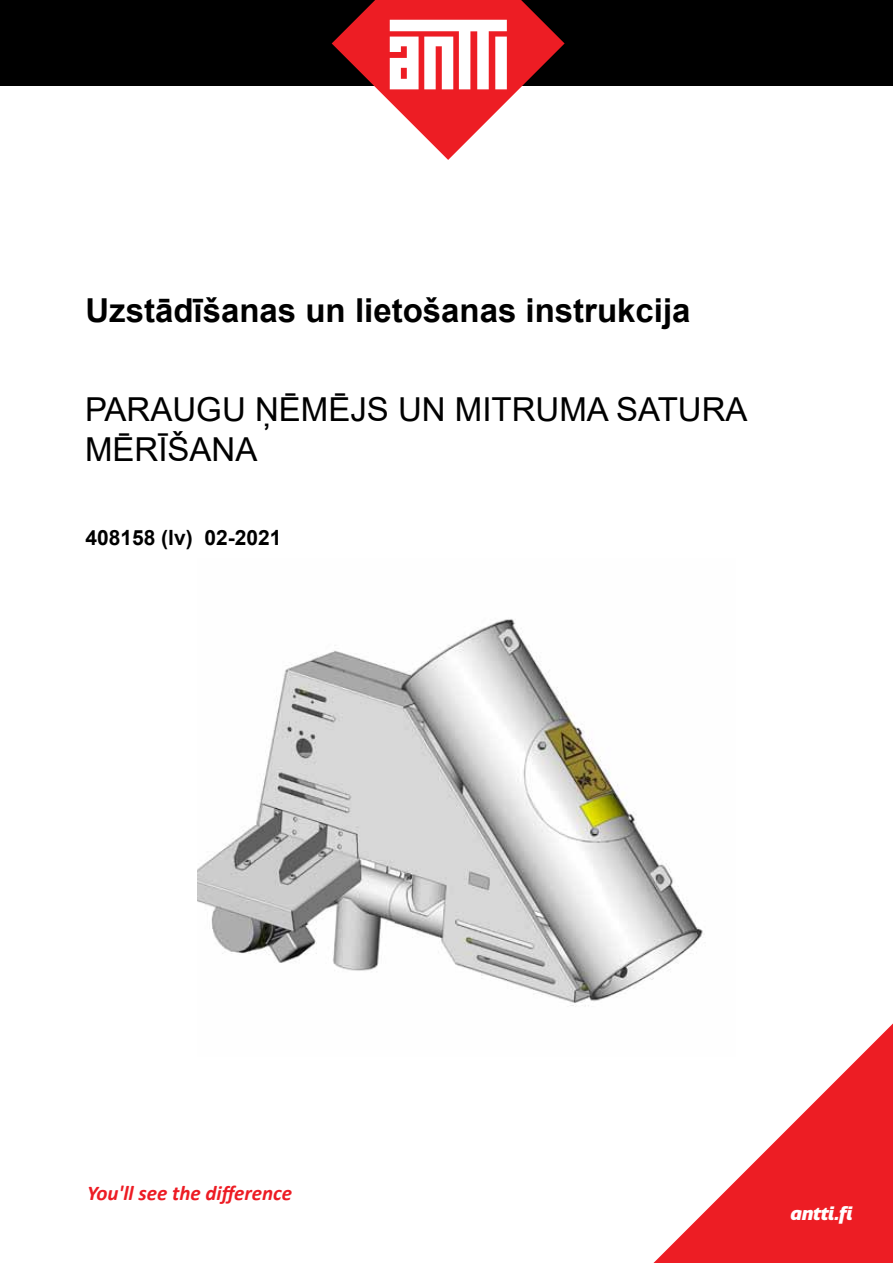
<style>
.page{position:relative;width:893px;height:1263px;background:#fff}
.page>*{position:absolute;margin:0;border:0;box-sizing:border-box;transform-origin:0 0}
.t1{font:33px/39.6px "Arial";color:#000}
.t2{font:700 33px "Arial";color:#000}
.t3{font:italic 700 21px "Calibri";color:#ed1c24}
.t4{font:700 21px "Arial";color:#000}
.t5{font:italic 900 18px "Quatro";letter-spacing:-.01em;color:#fff}
</style>
<div class="page">
<div style="left:0;top:0;width:893px;height:85px;background:#000"></div>
<svg style="left:653px;top:1023px;width:240px;height:240px;fill:#ed1d24"></svg>
<svg style="left:332px;top:0;width:233px;height:160px"></svg>
<img style="left:198px;top:619px;width:537px;height:437px">
<p class="t2" style="left:85px;top:287px;width:607px">Uzstādīšanas un lietošanas instrukcija</p>
<p class="t1" style="left:85px;top:390px;width:664px">PARAUGU ŅĒMĒJS UN MITRUMA SATURA<br>MĒRĪŠANA</p>
<p class="t4" style="left:85px;top:522px;width:198px">408158 (lv) 02-2021</p>
<p class="t3" style="left:87px;top:1178px;width:207px">You'll see the difference</p>
<p class="t5" style="left:791px;top:1203px;width:64px">antti.fi</p>
</div>
